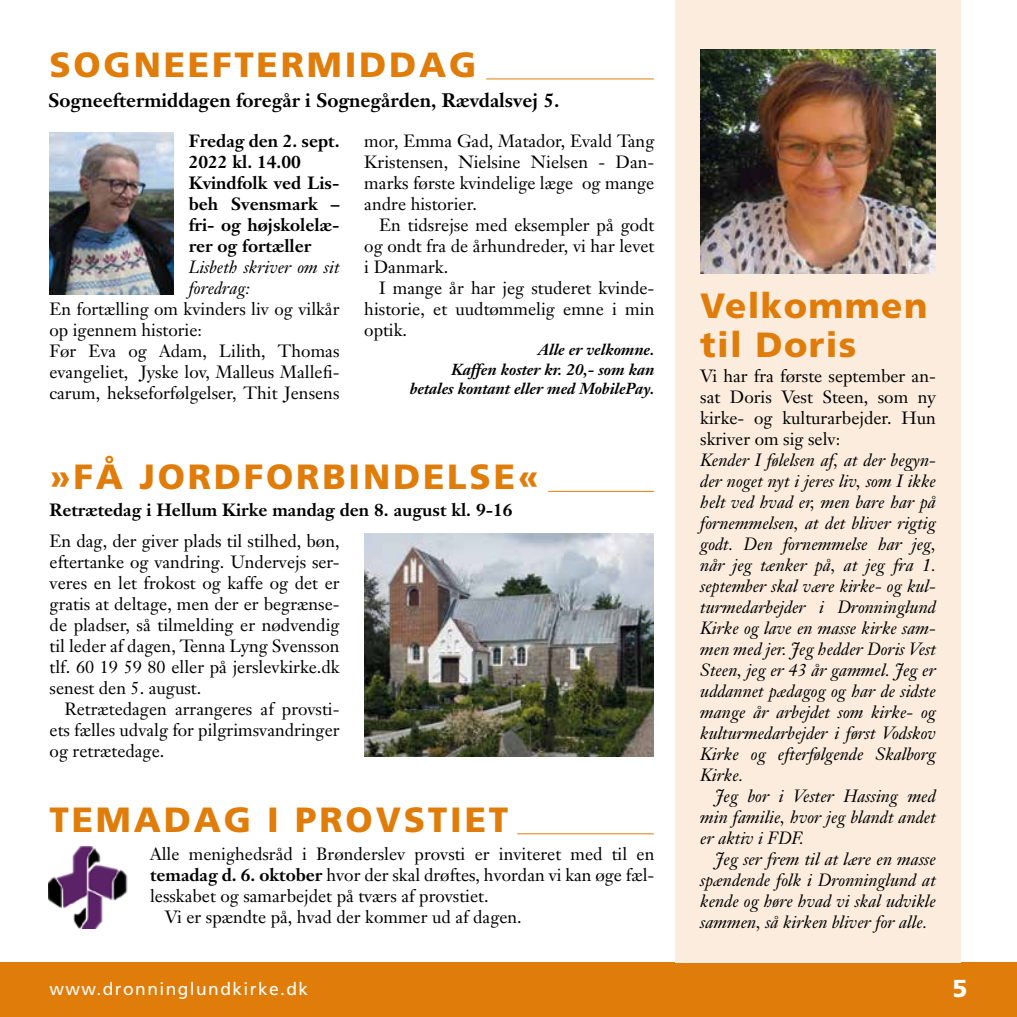
<style>
.page{position:relative;width:1017px;height:1017px;background:#fff}
.page>*{position:absolute;margin:0;border:0;box-sizing:border-box;transform-origin:0 0}
.t1{font:900 35px "Frutiger";letter-spacing:.08em;color:#e07d0a}
.t2{font:900 35px/38.5px "Frutiger";letter-spacing:.04em;color:#e07d0a}
.t3{font:900 24.5px "Frutiger";color:#fff}
.t4{font:700 19.25px "Janson Text";color:#000}
.t5{font:17.5px/21px "Janson Text";color:#000;text-align:justify}
.t6{font:italic 17.5px/21px "Janson Text";color:#000;text-align:justify}
.t7{font:700 17.5px/21px "Janson Text";color:#000}
.t8{font:17.5px "Frutiger";letter-spacing:.08em;color:#fff}
.t9{font:italic 700 15.75px/19.2px "Janson Text";letter-spacing:-.01em;color:#000;text-align:right}
.s1{font-weight:700}
</style>
<div class="page">
<div style="left:0;top:962px;width:1017px;height:55px;background:#e07d0a"></div>
<img style="left:50px;top:133px;width:124px;height:161px">
<div style="left:675px;top:0;width:286px;height:962px;background:#fbecdd"></div>
<img style="left:700px;top:50px;width:236px;height:223px">
<hr style="left:486px;top:78px;width:168px;height:1px;background:#e07d0a">
<hr style="left:548px;top:491px;width:106px;height:1px;background:#e07d0a">
<img style="left:364px;top:533px;width:290px;height:223px">
<hr style="left:517px;top:833px;width:137px;height:1px;background:#e07d0a">
<img style="left:49px;top:846px;width:79px;height:83px">
<h1 class="t1" style="left:49px;top:43px;width:429px">SOGNEEFTERMIDDAG</h1>
<p class="t4" style="left:49px;top:88px;width:512px">Sogneeftermiddagen foregår i Sognegården, Rævdalsvej 5.</p>
<p class="t7" style="left:189px;top:130px;width:152px">Fredag den 2. sept.<br>2022 kl. 14.00<br>Kvindfolk ved Lis&shy;beh Svensmark – fri- og højskolelæ&shy;rer og fortæller</p>
<p class="t6" style="left:189px;top:257px;width:152px">Lisbeth skriver om sit foredrag:</p>
<p class="t5" style="left:49px;top:298px;width:292px;text-align:left">En fortælling om kvinders liv og vilkår op igennem historie:<br>Før Eva og Adam, Lilith, Thomas evangeliet, Jyske lov, Malleus Mallefi&shy;carum, hekseforfølgelser, Thit Jensens</p>
<p class="t5" style="left:364px;top:130px;width:292px">mor, Emma Gad, Matador, Evald Tang Kristensen, Nielsine Nielsen - Dan&shy;marks første kvindelige læge og mange andre historier.</p>
<p class="t5" style="left:364px;top:214px;width:292px;text-indent:15px">En tidsrejse med eksempler på godt og ondt fra de århundreder, vi har levet i Danmark.</p>
<p class="t5" style="left:364px;top:277px;width:292px;text-indent:15px">I mange år har jeg studeret kvinde&shy;historie, et uudtømmelig emne i min optik.</p>
<p class="t9" style="left:410px;top:340px;width:246px">Alle er velkomne.<br>Kaffen koster kr. 20,- som kan betales kontant eller med MobilePay.</p>
<h1 class="t1" style="left:49px;top:456px;width:491px">»FÅ JORDFORBINDELSE«</h1>
<p class="t7" style="left:49px;top:499px;width:465px">Retrætedag i Hellum Kirke mandag den 8. august kl. 9-16</p>
<p class="t5" style="left:50px;top:530px;width:292px">En dag, der giver plads til stilhed, bøn, eftertanke og vandring. Undervejs ser&shy;veres en let frokost og kaffe og det er gratis at deltage, men der er begrænse&shy;de pladser, så tilmelding er nødvendig til leder af dagen, Tenna Lyng Svensson tlf. 60 19 59 80 eller på jerslevkirke.dk senest den 5. august.</p>
<p class="t5" style="left:50px;top:698px;width:292px;text-indent:15px">Retrætedagen arrangeres af provsti&shy;ets fælles udvalg for pilgrimsvandringer og retrætedage.</p>
<h1 class="t1" style="left:49px;top:798px;width:460px">TEMADAG I PROVSTIET</h1>
<p class="t5" style="left:150px;top:843px;width:506px">Alle menighedsråd i Brønderslev provsti er inviteret med til en</p>
<p class="t5" style="left:150px;top:864px;width:506px"><span class="s1">temadag d. 6. oktober</span> hvor der skal drøftes, hvordan vi kan øge fæl-</p>
<p class="t5" style="left:150px;top:885px;width:340px">lesskabet og samarbejdet på tværs af provstiet.</p>
<p class="t5" style="left:165px;top:906px;width:358px">Vi er spændte på, hvad der kommer ud af dagen.</p>
<h1 class="t2" style="left:700px;top:286px;width:229px">Velkommen til Doris</h1>
<p class="t5" style="left:700px;top:365px;width:237px">Vi har fra første september an&shy;sat Doris Vest Steen, som ny kirke- og kulturarbejder. Hun skriver om sig selv:</p>
<p class="t6" style="left:700px;top:449px;width:237px">Kender I følelsen af, at der begyn&shy;der noget nyt i jeres liv, som I ikke helt ved hvad er, men bare har på fornemmelsen, at det bliver rigtig godt. Den fornemmelse har jeg, når jeg tænker på, at jeg fra 1. september skal være kirke- og kul&shy;turmedarbejder i Dronninglund Kirke og lave en masse kirke sam&shy;men med jer. Jeg hedder Doris Vest Steen, jeg er 43 år gammel. Jeg er uddannet pædagog og har de sidste mange år arbejdet som kirke- og kulturmedarbejder i først Vodskov Kirke og efterfølgende Skalborg Kirke.</p>
<p class="t6" style="left:700px;top:785px;width:237px;text-indent:15px">Jeg bor i Vester Hassing med min familie, hvor jeg blandt andet er aktiv i FDF.</p>
<p class="t6" style="left:700px;top:848px;width:237px;text-indent:15px">Jeg ser frem til at lære en masse spændende folk i Dronninglund at kende og høre hvad vi skal udvikle sammen, så kirken bliver for alle.</p>
<p class="t8" style="left:50px;top:978px;width:260px">www.dronninglundkirke.dk</p>
<h2 class="t3" style="left:952px;top:974px;width:16px">5</h2>
</div>
